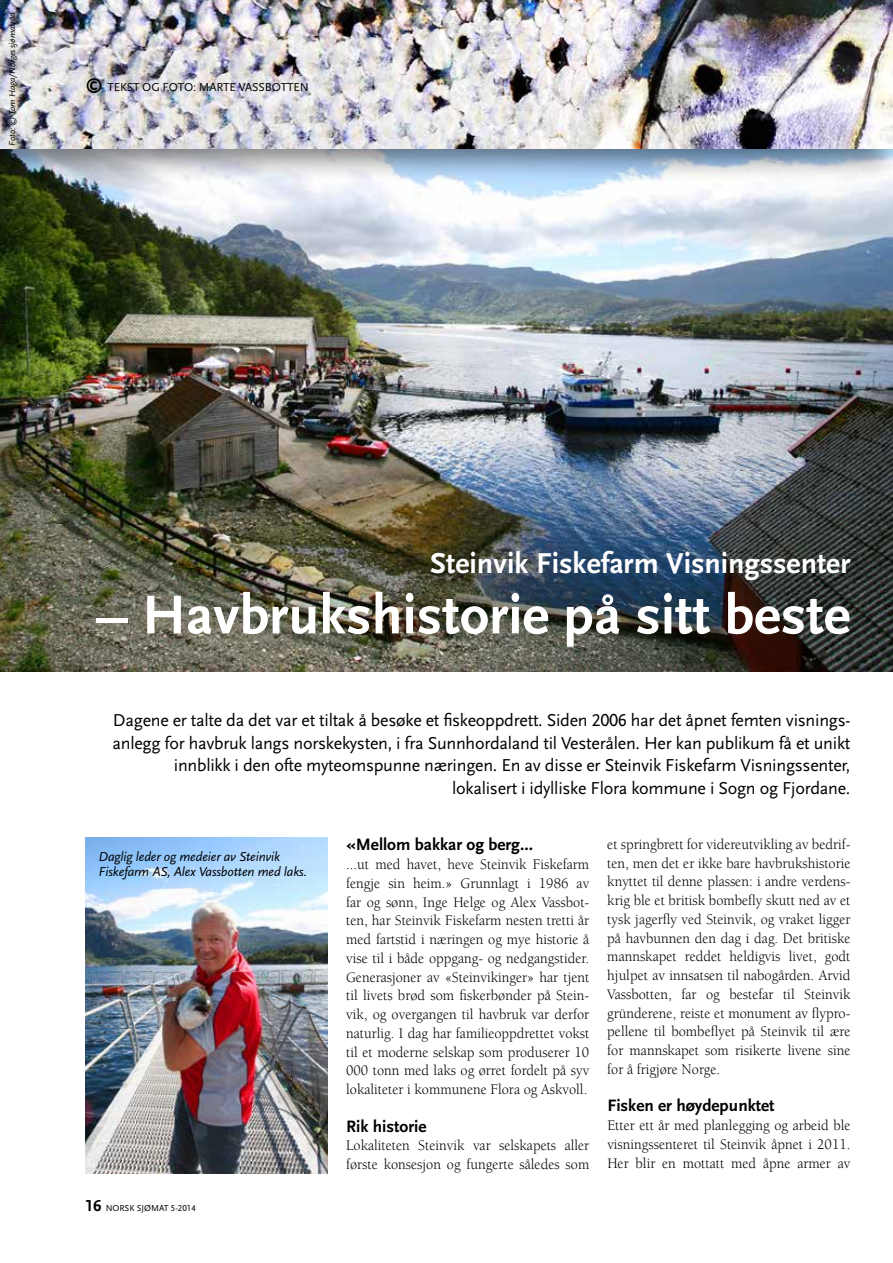
<style>
.page{position:relative;width:893px;height:1263px;background:#fff}
.page>*{position:absolute;margin:0;border:0;box-sizing:border-box;transform-origin:0 0}
.t1{font:700 57px "Scala Sans";color:#fff}
.t2{font:700 30px "Scala Sans";color:#fff}
.t3{font:18px/22.5px "Scala Sans";letter-spacing:-.015em;color:#000;text-align:right}
.t4{font:700 17.25px "Scala Sans";color:#000}
.t5{font:15px/18.8px "Berkeley";color:#000;text-align:justify;scale:.95 1}
.t6{font:italic 13.5px/15px "Scala Sans";letter-spacing:-.01em;color:#000}
.t7{font:12px "Scala Sans";letter-spacing:-.01em;color:#000}
.t8{font:italic 9px "Scala Sans";letter-spacing:-.01em;color:#000}
.t9{font:9px "Scala Sans";color:#000}
.s1{font-weight:700;font-size:18px}
.s2{font-family:"Scala Sans Caps"}
.s3{font-family:"Scala Sans Figures";font-weight:700;font-size:16.5px}
</style>
<div class="page">
<img style="left:0;top:183px;width:893px;height:489px">
<img style="left:85px;top:838px;width:242px;height:336px">
<div style="left:0;top:0;width:893px;height:183px;background:#000;opacity:.5"></div>
<img style="left:0;top:0;width:893px;height:149px">
<p class="t8" style="left:7px;top:146px;width:135px;rotate:-90deg">Foto: © Tom Haga/Norges sjømatråd</p>
<p class="t7" style="left:85px;top:81px;width:225px"><span class="s1">©</span> TEKST OG FOTO: MARTE VASSBOTTEN</p>
<h2 class="t2" style="left:430px;top:547px;width:422px">Steinvik Fiskefarm Visningssenter</h2>
<h1 class="t1" style="left:96px;top:584px;width:755px">– Havbrukshistorie på sitt beste</h1>
<p class="t3" style="left:113px;top:709px;width:739px">Dagene er talte da det var et tiltak å besøke et fiskeoppdrett. Siden <span class="s2">2006</span> har det åpnet femten visnings&shy;anlegg for havbruk langs norskekysten, i fra Sunnhordaland til Vesterålen. Her kan publikum få et unikt innblikk i den ofte myteomspunne næringen. En av disse er Steinvik Fiskefarm Visningssenter, lokalisert i idylliske Flora kommune i Sogn og Fjordane.</p>
<p class="t4" style="left:346px;top:835px;width:188px">«Mellom bakkar og berg...</p>
<p class="t5" style="left:346px;top:855px;width:257px">...ut med havet, heve Steinvik Fiskefarm fengje sin heim.» Grunnlagt i 1986 av far og sønn, Inge Helge og Alex Vassbot&shy;ten, har Steinvik Fiskefarm nesten tretti år med fartstid i næringen og mye historie å vise til i både oppgang- og nedgangstider.<br>Generasjoner av «Steinvikinger» har tjent til livets brød som fiskerbønder på Stein&shy;vik, og overgangen til havbruk var derfor naturlig. I dag har familieoppdrettet vokst til et moderne selskap som produserer 10<br>000 tonn med laks og ørret fordelt på syv lokaliteter i kommunene Flora og Askvoll.</p>
<p class="t4" style="left:346px;top:1117px;width:82px">Rik historie</p>
<p class="t5" style="left:346px;top:1137px;width:257px">Lokaliteten Steinvik var selskapets aller første konsesjon og fungerte således som</p>
<p class="t5" style="left:607px;top:835px;width:257px">et springbrett for videreutvikling av bedrif&shy;ten, men det er ikke bare havbrukshistorie knyttet til denne plassen: i andre verdens&shy;krig ble et britisk bombefly skutt ned av et tysk jagerfly ved Steinvik, og vraket ligger på havbunnen den dag i dag. Det britiske mannskapet reddet heldigvis livet, godt hjulpet av innsatsen til nabogården. Arvid Vassbotten, far og bestefar til Steinvik gründerene, reiste et monument av flypro&shy;pellene til bombeflyet på Steinvik til ære for mannskapet som risikerte livene sine for å frigjøre Norge.</p>
<p class="t4" style="left:607px;top:1096px;width:169px">Fisken er høydepunktet</p>
<p class="t5" style="left:607px;top:1116px;width:257px">Etter ett år med planlegging og arbeid ble visningssenteret til Steinvik åpnet i 2011.<br>Her blir en mottatt med åpne armer av</p>
<p class="t6" style="left:99px;top:849px;width:210px">Daglig leder og medeier av Steinvik<br>Fiskefarm AS, Alex Vassbotten med laks.</p>
<p class="t9" style="left:85px;top:1203px;width:112px"><span class="s3">16</span> NORSK SJØMAT <span class="s2">5-2014</span></p>
</div>
